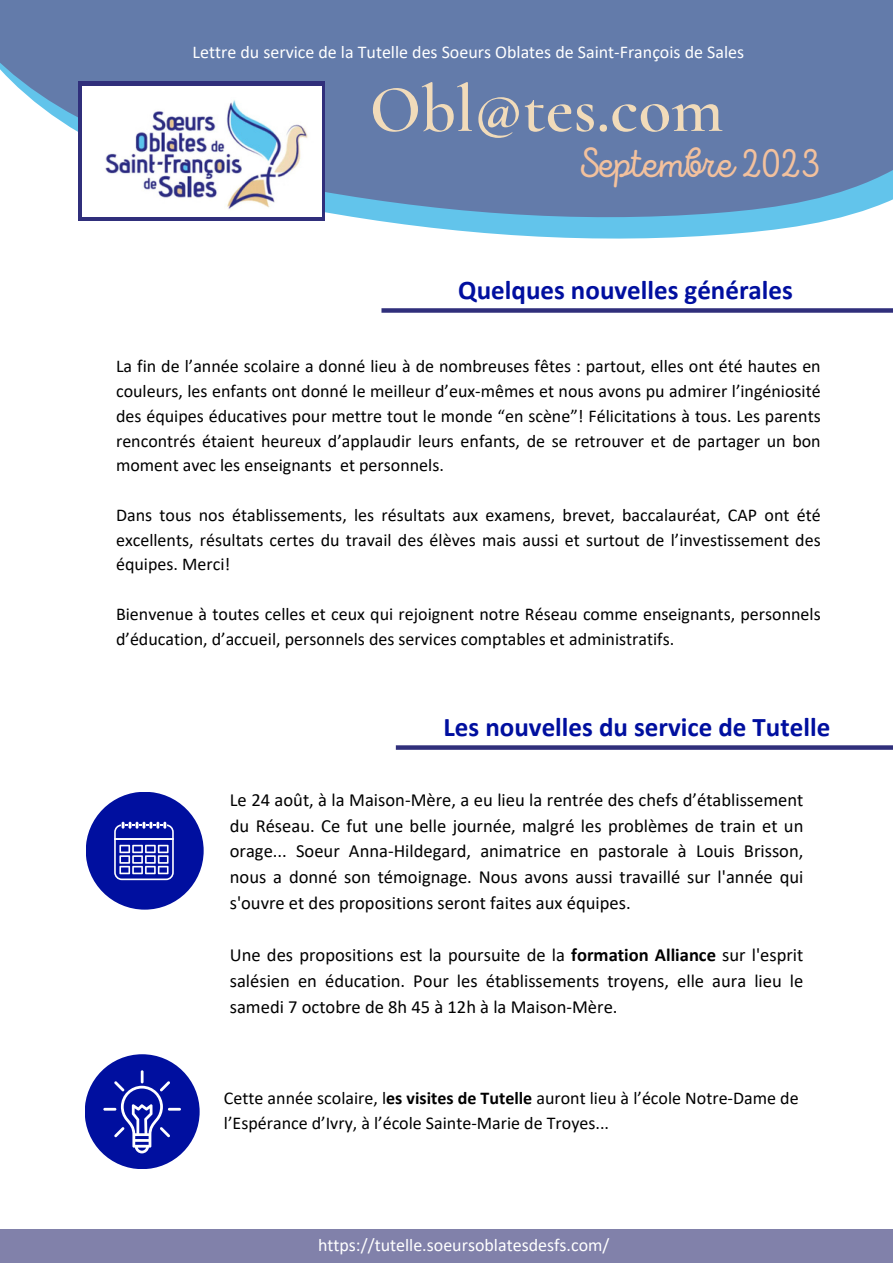
<style>
.page{position:relative;width:893px;height:1264px;background:#fff}
.page>*{position:absolute;margin:0;border:0;box-sizing:border-box;transform-origin:0 0}
.t1{font:600 67.5px "Cormorant Garamond";color:#f1dbba}
.t2{font:42px "Intro Script";color:#f3c19d}
.t3{font:700 27px "Calibri";color:#000f9f}
.t4{font:18.6px/25.8px "Calibri";color:#000;text-align:justify}
.t5{font:18px/24.8px "Calibri";color:#000;text-align:justify}
.t6{font:18px "Calibri";color:#fff}
.s1{font-weight:700}
</style>
<div class="page">
<div style="left:0;top:1229px;width:892px;height:33px;background:#8181aa"></div>
<div style="left:381px;top:308px;width:511px;height:5px;background:#302f7b"></div>
<svg style="left:396px;top:745px;width:496px;height:4px;background:#3f3e85"></svg>
<div style="left:85px;top:1054px;width:115px;height:115px;background:#000f9f;border-radius:50%"></div>
<svg style="left:103px;top:1070px;width:78px;height:83px"></svg>
<div style="left:86px;top:791px;width:118px;height:118px;background:#000f9f;border-radius:50%"></div>
<svg style="left:114px;top:821px;width:60px;height:59px"></svg>
<svg style="left:402px;top:224px;width:408px;height:15px;fill:#62c4eb"></svg>
<svg style="left:0;top:0;width:892px;height:224px;background:#6d88b3"></svg>
<div style="left:79px;top:82px;width:246px;height:139px;background:#302f7b"></div>
<img style="left:83px;top:86px;width:238px;height:131px">
<p class="t6" style="left:193px;top:40px;width:553px">Lettre du service de la Tutelle des Soeurs Oblates de Saint-François de Sales</p>
<h1 class="t1" style="left:369px;top:68px;width:355px">Obl@tes.com</h1>
<h2 class="t2" style="left:578px;top:139px;width:244px">Septembre 2023</h2>
<h3 class="t3" style="left:458px;top:270px;width:336px">Quelques nouvelles générales</h3>
<p class="t5" style="left:116px;top:353px;width:706px">La fin de l’année scolaire a donné lieu à de nombreuses fêtes : partout, elles ont été hautes en couleurs, les enfants ont donné le meilleur d’eux-mêmes et nous avons pu admirer l’ingéniosité des équipes éducatives pour mettre tout le monde “en scène”! Félicitations à tous. Les parents rencontrés étaient heureux d’applaudir leurs enfants, de se retrouver et de partager un bon moment avec les enseignants et personnels.</p>
<p class="t5" style="left:116px;top:502px;width:706px">Dans tous nos établissements, les résultats aux examens, brevet, baccalauréat, CAP ont été excellents, résultats certes du travail des élèves mais aussi et surtout de l’investissement des équipes. Merci!</p>
<p class="t5" style="left:116px;top:601px;width:706px">Bienvenue à toutes celles et ceux qui rejoignent notre Réseau comme enseignants, personnels d’éducation, d’accueil, personnels des services comptables et administratifs.</p>
<h3 class="t3" style="left:443px;top:707px;width:388px">Les nouvelles du service de Tutelle</h3>
<p class="t4" style="left:230px;top:786px;width:575px">Le 24 août, à la Maison-Mère, a eu lieu la rentrée des chefs d’établissement du Réseau. Ce fut une belle journée, malgré les problèmes de train et un orage... Soeur Anna-Hildegard, animatrice en pastorale à Louis Brisson, nous a donné son témoignage. Nous avons aussi travaillé sur l'année qui s'ouvre et des propositions seront faites aux équipes.</p>
<p class="t4" style="left:230px;top:941px;width:575px">Une des propositions est la poursuite de la <span class="s1">formation Alliance</span> sur l'esprit salésien en éducation. Pour les établissements troyens, elle aura lieu le samedi 7 octobre de 8h 45 à 12h à la Maison-Mère.</p>
<p class="t5" style="left:224px;top:1084px;width:576px">Cette année scolaire, l<span class="s1">es visites de Tutelle</span> auront lieu à l’école Notre-Dame de l’Espérance d’Ivry, à l’école Sainte-Marie de Troyes...</p>
<p class="t6" style="left:318px;top:1232px;width:293px">https://tutelle.soeursoblatesdesfs.com/</p>
</div>
